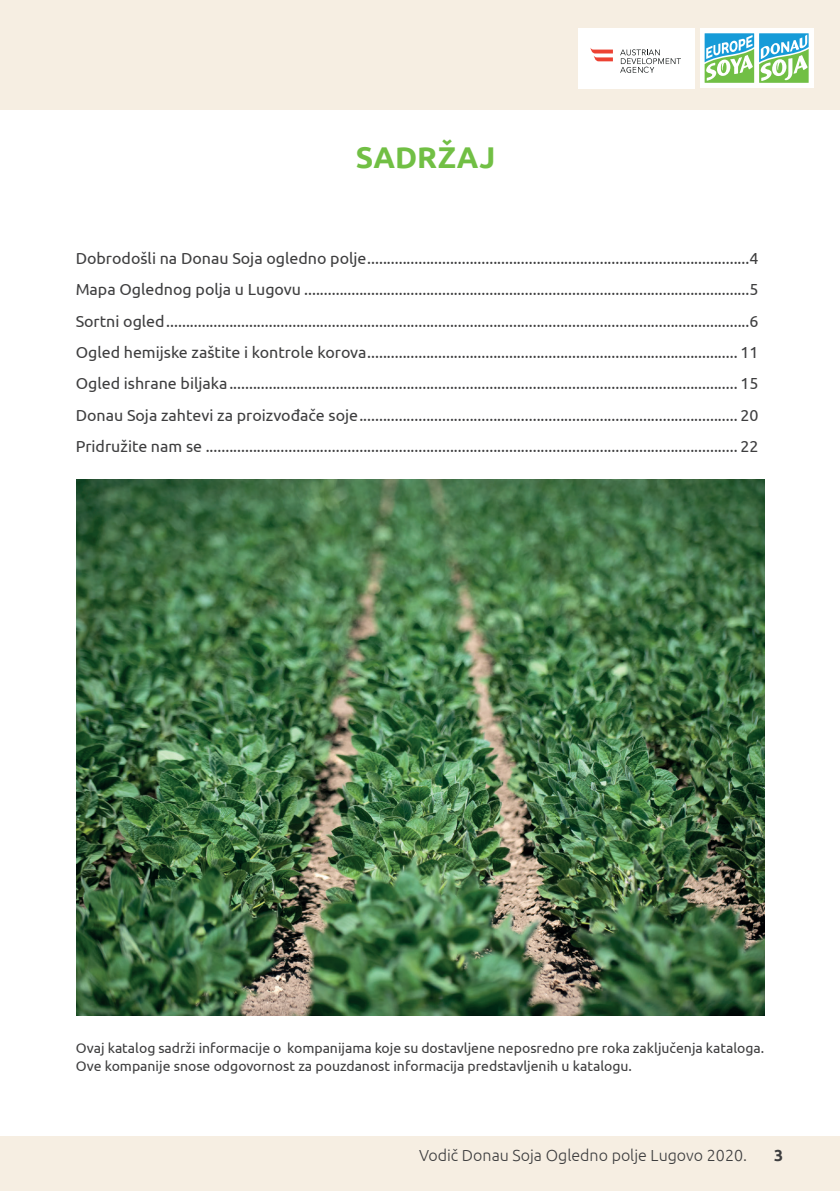
<style>
.page{position:relative;width:840px;height:1191px;background:#fff}
.page>*{position:absolute;margin:0;border:0;box-sizing:border-box;transform-origin:0 0}
.t1{font:700 30px "Ubuntu";letter-spacing:.01em;color:#71bf44}
.t2{font:16px/31.4px "Ubuntu";color:#3e3e3f;text-align:justify}
.t3{font:300 16px "Ubuntu";color:#3e3e3f}
.t4{font:700 16px "Ubuntu";color:#3e3e3f}
.t5{font:14px/18px "Ubuntu";color:#3e3e3f}
</style>
<div class="page">
<div style="left:0;top:0;width:839px;height:109px;background:#f6eee2"></div>
<div style="left:0;top:1136px;width:839px;height:55px;background:#f6eee2"></div>
<div style="left:577px;top:28px;width:117px;height:60px;background:#fff"></div>
<svg style="left:590px;top:48px;width:22px;height:13px"></svg>
<svg style="left:620px;top:49px;width:60px;height:24px"></svg>
<div style="left:699px;top:28px;width:114px;height:60px;background:#fff"></div>
<svg style="left:704px;top:33px;width:104px;height:50px"></svg>
<img style="left:76px;top:479px;width:688px;height:536px">
<h1 class="t1" style="left:356px;top:139px;width:141px">SADRŽAJ</h1>
<p class="t2" style="left:76px;top:242px;width:684px">Dobrodošli na Donau Soja ogledno polje.................................................................................................4<br>Mapa Oglednog polja u Lugovu .................................................................................................................5<br>Sortni ogled....................................................................................................................................................6<br>Ogled hemijske zaštite i kontrole korova.............................................................................................. 11<br>Ogled ishrane biljaka................................................................................................................................. 15<br>Donau Soja zahtevi za proizvođače soje................................................................................................ 20<br>Pridružite nam se ....................................................................................................................................... 22</p>
<p class="t5" style="left:76px;top:1038px;width:689px">Ovaj katalog sadrži informacije o kompanijama koje su dostavljene neposredno pre roka zaključenja kataloga.<br>Ove kompanije snose odgovornost za pouzdanost informacija predstavljenih u katalogu.</p>
<p class="t3" style="left:419px;top:1145px;width:329px">Vodič Donau Soja Ogledno polje Lugovo 2020.</p>
<p class="t4" style="left:773px;top:1145px;width:11px">3</p>
</div>
